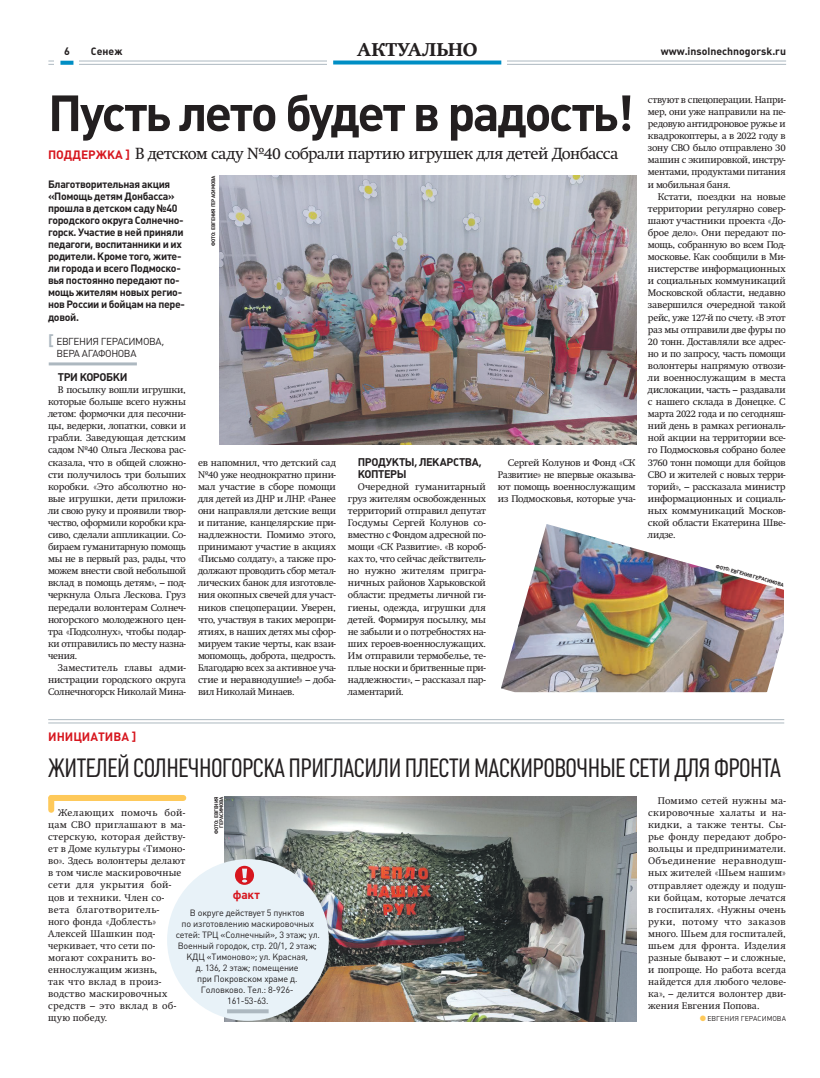
<style>
.page{position:relative;width:820px;height:1078px;background:#fff}
.page>*{position:absolute;margin:0;border:0;box-sizing:border-box;transform-origin:0 0}
.t1{font:700 50px "Plumb";letter-spacing:-.045em;color:#231f20}
.t2{font:26px "Plumb Condensed";letter-spacing:-.02em;color:#231f20}
.t3{font:18px "Swift Extra Bold C";letter-spacing:.015em;color:#231f20}
.t4{font:16px "Swift C";letter-spacing:-.03em;color:#231f20}
.t5{font:700 12px "Plumb C";color:#d7171f}
.t6{font:700 11px/12.1px "Plumb";letter-spacing:-.04em;color:#231f20}
.t7{font:700 10.7px "Plumb";color:#231f20}
.t8{font:700 10.5px/12.1px "Plumb";letter-spacing:-.03em;color:#231f20}
.t9{font:700 10.5px "Plumb C";color:#231f20}
.t10{font:10px/12.1px "Plumb";letter-spacing:-.04em;color:#231f20}
.t11{font:9.6px/12.1px "Swift C";color:#231f20;text-align:justify}
.t12{font:9.6px/12.1px "Swift C";letter-spacing:.025em;color:#231f20}
.t13{font:9px/11px "Plumb C";letter-spacing:-.02em;color:#231f20;text-align:center}
.t14{font:7px "Plumb C";color:#231f20}
.t15{font:700 5.1px/5px "Plumb C";letter-spacing:-.025em;color:#231f20;text-align:right}
.s1{font-family:"Plumb C";font-weight:700;font-size:12px;color:#d7171f}
.s2{font-family:"Plumb C";font-weight:700;font-size:15px;color:#adb8c0}
.s3{font-size:17px;color:#fec95a}
</style>
<div class="page">
<hr style="left:48px;top:61px;width:737px;height:1px;background:#adb8c0">
<hr style="left:48px;top:64px;width:737px;height:1px;background:#adb8c0">
<div style="left:55px;top:46px;width:24px;height:24px;background:#fff"></div>
<svg style="left:60px;top:61px;width:13px;height:4px"></svg>
<div style="left:327px;top:43px;width:180px;height:24px;background:#fff"></div>
<svg style="left:333px;top:60px;width:168px;height:4px"></svg>
<hr style="left:49px;top:362px;width:88px;height:3px;background:#adb8c0">
<hr style="left:48px;top:722px;width:735px;height:1px;background:#adb8c0">
<hr style="left:48px;top:719px;width:735px;height:1px;background:#adb8c0">
<img style="left:219px;top:175px;width:416px;height:269px">
<img style="left:501px;top:524px;width:283px;height:169px">
<img style="left:225px;top:796px;width:410px;height:225px">
<div style="left:51px;top:794px;width:132px;height:6px;background:#fec95a"></div>
<div style="left:48px;top:797px;width:6px;height:12px;background:#fec95a"></div>
<div style="left:167px;top:858px;width:162px;height:162px;background:#e8f2f8;border-radius:50%"></div>
<svg style="left:235px;top:865px;width:19px;height:19px"></svg>
<svg style="left:227px;top:1009px;width:41px;height:4px"></svg>
<p class="t7" style="left:64px;top:45px;width:7px">6</p>
<p class="t9" style="left:91px;top:45px;width:33px">Сенеж</p>
<h3 class="t3" style="left:357px;top:39px;width:122px">АКТУАЛЬНО</h3>
<p class="t9" style="left:660px;top:45px;width:127px">www.insolnechnogorsk.ru</p>
<h1 class="t1" style="left:48px;top:85px;width:587px">Пусть лето будет в радость!</h1>
<h3 class="t4" style="left:48px;top:144px;width:571px"><span class="s1">ПОДДЕРЖКА ]</span> В детском саду №40 собрали партию игрушек для детей Донбасса</h3>
<p class="t15" style="left:211px;top:245px;width:72px;rotate:-90deg">ФОТО: ЕВГЕНИЯ ГЕРАСИМОВА</p>
<p class="t8" style="left:48px;top:178px;width:138px">Благотворительная акция «Помощь детям Донбасса» прошла в детском саду №40 городского округа Солнечно&shy;горск. Участие в ней приняли педагоги, воспитанники и их родители. Кроме того, жите&shy;ли города и всего Подмоско&shy;вья постоянно передают по&shy;мощь жителям новых регио&shy;нов России и бойцам на пере&shy;довой.</p>
<p class="t10" style="left:56px;top:335px;width:109px;text-indent:-8px"><span class="s2">[</span> ЕВГЕНИЯ ГЕРАСИМОВА,<br>ВЕРА АГАФОНОВА</p>
<p class="t6" style="left:58px;top:371px;width:71px">ТРИ КОРОБКИ</p>
<p class="t11" style="left:48px;top:383px;width:139px;text-indent:10px">В посылку вошли игрушки, которые больше всего нужны летом: формочки для песочни&shy;цы, ведерки, лопатки, совки и грабли. Заведующая детским садом №40 Ольга Лескова рас&shy;сказала, что в общей сложно&shy;сти получилось три больших коробки. «Это абсолютно но&shy;вые игрушки, дети приложи&shy;ли свою руку и проявили твор&shy;чество, оформили коробки кра&shy;сиво, сделали аппликации. Со&shy;бираем гуманитарную помощь мы не в первый раз, рады, что можем внести свой небольшой вклад в помощь детям», – под&shy;черкнула Ольга Лескова. Груз передали волонтерам Солнеч&shy;ногорского молодежного цен&shy;тра «Подсолнух», чтобы подар&shy;ки отправились по месту назна&shy;чения.</p>
<p class="t11" style="left:48px;top:661px;width:139px;text-indent:10px">Заместитель главы адми&shy;нистрации городского округа Солнечногорск Николай Мина-</p>
<p class="t11" style="left:198px;top:456px;width:139px">ев напомнил, что детский сад №40 уже неоднократно прини&shy;мал участие в сборе помощи для детей из ДНР и ЛНР. «Ранее они направляли детские вещи и питание, канцелярские при&shy;надлежности. Помимо этого, принимают участие в акциях «Письмо солдату», а также про&shy;должают проводить сбор метал&shy;лических банок для изготовле&shy;ния окопных свечей для участ&shy;ников спецоперации. Уверен, что, участвуя в таких меропри&shy;ятиях, в наших детях мы сфор&shy;мируем такие черты, как взаи&shy;мопомощь, доброта, щедрость.<br>Благодарю всех за активное уча&shy;стие и неравнодушие!» – доба&shy;вил Николай Минаев.</p>
<p class="t6" style="left:358px;top:455px;width:125px">ПРОДУКТЫ, ЛЕКАРСТВА,<br>КОПТЕРЫ</p>
<p class="t11" style="left:498px;top:456px;width:139px;text-indent:10px">Сергей Колунов и Фонд «СК Развитие» не впервые оказыва&shy;ют помощь военнослужащим из Подмосковья, которые уча-</p>
<p class="t11" style="left:348px;top:480px;width:139px;text-indent:10px">Очередной гуманитарный груз жителям освобожденных территорий отправил депутат Госдумы Сергей Колунов со&shy;вместно с Фондом адресной по&shy;мощи «СК Развитие». «В короб&shy;ках то, что сейчас действитель&shy;но нужно жителям пригра&shy;ничных районов Харьковской области: предметы личной ги&shy;гиены, одежда, игрушки для детей. Формируя посылку, мы не забыли и о потребностях на&shy;ших героев-военнослужащих.<br>Им отправили термобелье, те&shy;плые носки и бритвенные при&shy;надлежности», – рассказал пар&shy;ламентарий.</p>
<p class="t11" style="left:647px;top:94px;width:139px">ствуют в спецоперации. Напри&shy;мер, они уже направили на пе&shy;редовую антидроновое ружье и квадрокоптеры, а в 2022 году в зону СВО было отправлено 30 машин с экипировкой, инстру&shy;ментами, продуктами питания и мобильная баня.</p>
<p class="t11" style="left:647px;top:190px;width:139px;text-indent:10px">Кстати, поездки на новые территории регулярно совер&shy;шают участники проекта «До&shy;брое дело». Они передают по&shy;мощь, собранную во всем Под&shy;московье. Как сообщили в Ми&shy;нистерстве информационных и социальных коммуникаций Московской области, недавно завершился очередной такой рейс, уже 127-й по счету. «В этот раз мы отправили две фуры по 20 тонн. Доставляли все адрес&shy;но и по запросу, часть помощи волонтеры напрямую отвози&shy;ли военнослужащим в места дислокации, часть – раздавали с нашего склада в Донецке. С марта 2022 года и по сегодняш&shy;ний день в рамках региональ&shy;ной акции на территории все&shy;го Подмосковья собрано более 3760 тонн помощи для бойцов СВО и жителей с новых терри&shy;торий», – рассказала министр информационных и социаль&shy;ных коммуникаций Москов&shy;ской области Екатерина Шве&shy;лидзе.</p>
<p class="t15" style="left:716px;top:563px;width:72px;rotate:15deg">ФОТО: ЕВГЕНИЯ ГЕРАСИМОВА</p>
<p class="t5" style="left:48px;top:729px;width:90px">ИНИЦИАТИВА ]</p>
<h2 class="t2" style="left:48px;top:753px;width:733px">ЖИТЕЛЕЙ СОЛНЕЧНОГОРСКА ПРИГЛАСИЛИ ПЛЕСТИ МАСКИРОВОЧНЫЕ СЕТИ ДЛЯ ФРОНТА</h2>
<p class="t12" style="left:48px;top:806px;width:139px;text-indent:10px">Желающих помочь бой&shy;цам СВО приглашают в ма&shy;стерскую, которая действу&shy;ет в Доме культуры «Тимоно&shy;во». Здесь волонтеры делают в том числе маскировочные сети для укрытия бой&shy;цов и техники. Член со&shy;вета благотворитель-<br>ного фонда «Доблесть»<br>Алексей Шашкин под&shy;черкивает, что сети по&shy;могают сохранить во&shy;еннослужащим жизнь,<br>так что вклад в произ&shy;водство маскировочных средств – это вклад в об&shy;щую победу.</p>
<p class="t11" style="left:647px;top:794px;width:139px;text-indent:10px">Помимо сетей нужны ма&shy;скировочные халаты и на&shy;кидки, а также тенты. Сы&shy;рье фонду передают добро&shy;вольцы и предприниматели.<br>Объединение неравнодуш&shy;ных жителей «Шьем нашим» отправляет одежду и подуш&shy;ки бойцам, которые лечатся в госпиталях. «Нужны очень руки, потому что заказов много. Шьем для госпиталей, шьем для фронта. Изделия разные бывают – и сложные, и попроще. Но работа всегда найдется для любого челове&shy;ка», – делится волонтер дви&shy;жения Евгения Попова.</p>
<p class="t15" style="left:213px;top:833px;width:39px;rotate:-90deg">ФОТО: ЕВГЕНИЯ<br>ГЕРАСИМОВА</p>
<p class="t5" style="left:233px;top:887px;width:29px">факт</p>
<p class="t13" style="left:176px;top:906px;width:146px">В округе действует 5 пунктов<br>по изготовлению маскировочных сетей: ТРЦ «Солнечный», 3 этаж; ул.<br>Военный городок, стр. 20/1, 2 этаж;<br>КДЦ «Тимоново»; ул. Красная,<br>д. 136, 2 этаж; помещение<br>при Покровском храме д.<br>Головково. Тел.: 8-926-<br>161-53-63.</p>
<p class="t14" style="left:698px;top:1014px;width:89px"><span class="s3">•</span>ЕВГЕНИЯ ГЕРАСИМОВА</p>
</div>
